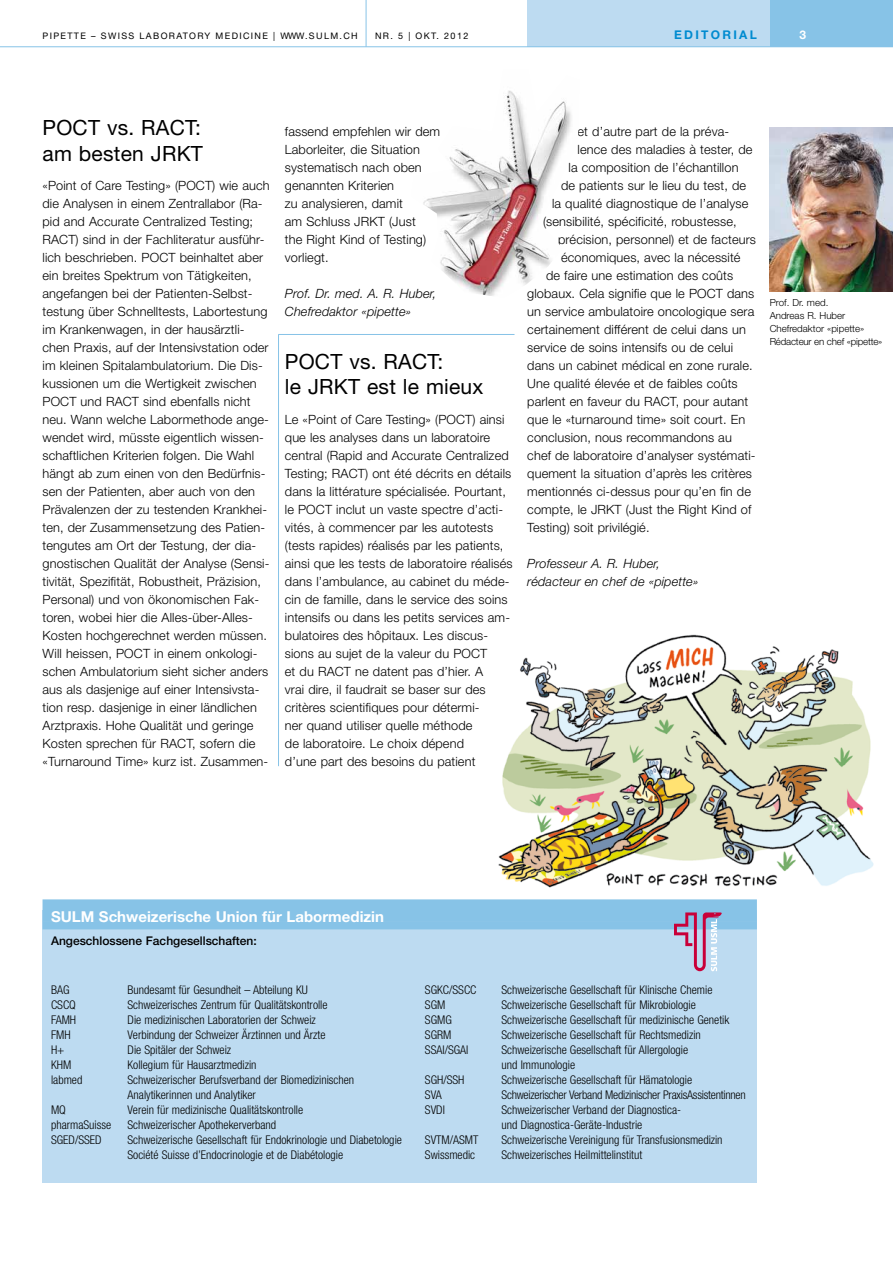
<style>
.page{position:relative;width:893px;height:1263px;background:#fff}
.page>*{position:absolute;margin:0;border:0;box-sizing:border-box;transform-origin:0 0}
.t1{font:21px/25.5px "Helvetica Neue";letter-spacing:.01em;color:#000}
.t2{font:700 15px "Helvetica Neue";color:#fff}
.t3{font:300 12.75px/18px "Helvetica Neue";letter-spacing:.01em;color:#000}
.t4{font:italic 300 12.75px/18px "Helvetica Neue";letter-spacing:.01em;color:#000}
.t5{font:300 condensed 12px/15px "Helvetica Neue";color:#000}
.t6{font:300 condensed 12px "Helvetica Neue";letter-spacing:-.02em;color:#000}
.t7{font:500 12px "Helvetica Neue";color:#000}
.t8{font:700 12px "Helvetica Neue";letter-spacing:.19em;color:#008bd0}
.t9{font:700 12px "Helvetica Neue";color:#fff}
.t10{font:300 9.75px/13px "Helvetica Neue";color:#000}
.t11{font:9px "Helvetica Neue";letter-spacing:.15em;color:#000}
</style>
<div class="page">
<div style="left:527px;top:0;width:366px;height:47px;background:#87c3e7"></div>
<div style="left:527px;top:0;width:243px;height:47px;background:#bddbf1"></div>
<hr style="left:0;top:46px;width:893px;height:1px;background:#87c3e7">
<hr style="left:366px;top:0;width:1px;height:47px;background:#87c3e7">
<img style="left:498px;top:634px;width:376px;height:254px">
<img style="left:770px;top:128px;width:123px;height:164px">
<hr style="left:278px;top:334px;width:236px;height:1px;background:#87c3e7">
<hr style="left:278px;top:335px;width:1px;height:431px;background:#87c3e7">
<div style="left:43px;top:910px;width:714px;height:270px;background:#bddbf1"></div>
<div style="left:43px;top:899px;width:714px;height:23px;background:#87c3e7"></div>
<div style="left:43px;top:922px;width:714px;height:7px;background:#87c3e7"></div>
<div style="left:43px;top:984px;width:373px;height:198px;background:#bddbf1"></div>
<div style="left:416px;top:984px;width:341px;height:198px;background:#bddbf1"></div>
<svg style="left:674px;top:912px;width:48px;height:59px"></svg>
<img style="left:423px;top:90px;width:148px;height:206px">
<p class="t11" style="left:43px;top:30px;width:317px">PIPETTE – SWISS LABORATORY MEDICINE | WWW.SULM.CH</p>
<p class="t11" style="left:375px;top:30px;width:95px">NR. 5 | OKT. 2012</p>
<p class="t8" style="left:674px;top:27px;width:84px">editorial</p>
<p class="t9" style="left:799px;top:27px;width:8px">3</p>
<h1 class="t1" style="left:43px;top:115px;width:162px">POCT VS. RACT:<br>AM BESTEN JRKT</h1>
<p class="t3" style="left:43px;top:176px;width:229px">«Point of Care Testing» (POCT) wie auch die Analysen in einem Zentrallabor (Ra&shy;pid and Accurate Centralized Testing; RACT) sind in der Fachliteratur ausführ&shy;lich beschrieben. POCT beinhaltet aber ein breites Spektrum von Tätigkeiten, angefangen bei der Patienten-Selbst&shy;testung über Schnelltests, Labortestung im Krankenwagen, in der hausärztli&shy;chen Praxis, auf der Intensivstation oder im kleinen Spitalambulatorium. Die Dis&shy;kussionen um die Wertigkeit zwischen POCT und RACT sind ebenfalls nicht neu. Wann welche Labormethode ange&shy;wendet wird, müsste eigentlich wissen&shy;schaftlichen Kriterien folgen. Die Wahl hängt ab zum einen von den Bedürfnis&shy;sen der Patienten, aber auch von den Prävalenzen der zu testenden Krankhei&shy;ten, der Zusammensetzung des Patien&shy;tengutes am Ort der Testung, der dia&shy;gnostischen Qualität der Analyse (Sensi&shy;tivität, Spezifität, Robustheit, Präzision, Personal) und von ökonomischen Fak&shy;toren, wobei hier die Alles-über-Alles-Kosten hochgerechnet werden müssen.<br>Will heissen, POCT in einem onkologi&shy;schen Ambulatorium sieht sicher anders aus als dasjenige auf einer Intensivsta&shy;tion resp. dasjenige in einer ländlichen Arztpraxis. Hohe Qualität und geringe Kosten sprechen für RACT, sofern die «Turnaround Time» kurz ist. Zusammen-</p>
<p class="t3" style="left:285px;top:122px;width:157px">fassend empfehlen wir dem<br>Laborleiter, die Situation systematisch nach oben genannten Kriterien<br>zu analysieren, damit<br>am Schluss JRKT (Just<br>the Right Kind of Testing) vorliegt.</p>
<p class="t4" style="left:285px;top:284px;width:153px">Prof. Dr. med. A. R. Huber,<br>Chefredaktor «pipette»</p>
<h1 class="t1" style="left:285px;top:348px;width:200px">POCT VS. RACT:<br>LE JRKT EST LE MIEUX</h1>
<p class="t3" style="left:285px;top:410px;width:229px">Le «Point of Care Testing» (POCT) ainsi que les analyses dans un laboratoire central (Rapid and Accurate Centralized Testing; RACT) ont été décrits en détails dans la littérature spécialisée. Pourtant, le POCT inclut un vaste spectre d’acti&shy;vités, à commencer par les autotests (tests rapides) réalisés par les patients, ainsi que les tests de laboratoire réalisés dans l’ambulance, au cabinet du méde&shy;cin de famille, dans le service des soins intensifs ou dans les petits services am&shy;bulatoires des hôpitaux. Les discus&shy;sions au sujet de la valeur du POCT<br>et du RACT ne datent pas d’hier. A<br>vrai dire, il faudrait se baser sur des critères scientifiques pour détermi-<br>ner quand utiliser quelle méthode<br>de laboratoire. Le choix dépend<br>d’une part des besoins du patient</p>
<p class="t3" style="left:577px;top:122px;width:153px">et d’autre part de la préva-</p>
<p class="t3" style="left:577px;top:140px;width:176px">lence des maladies à tester, de</p>
<p class="t3" style="left:568px;top:158px;width:171px">la composition de l’échantillon</p>
<p class="t3" style="left:561px;top:176px;width:187px">de patients sur le lieu du test, de</p>
<p class="t3" style="left:552px;top:194px;width:198px">la qualité diagnostique de l’analyse</p>
<p class="t3" style="left:543px;top:212px;width:195px">(sensibilité, spécificité, robustesse,</p>
<p class="t3" style="left:558px;top:230px;width:199px">précision, personnel) et de facteurs</p>
<p class="t3" style="left:561px;top:248px;width:181px">économiques, avec la nécessité</p>
<p class="t3" style="left:546px;top:266px;width:189px">de faire une estimation des coûts</p>
<p class="t3" style="left:527px;top:284px;width:229px">globaux. Cela signifie que le POCT dans</p>
<p class="t3" style="left:527px;top:302px;width:229px">un service ambulatoire oncologique sera</p>
<p class="t3" style="left:527px;top:320px;width:220px">certainement différent de celui dans un</p>
<p class="t3" style="left:527px;top:338px;width:207px">service de soins intensifs ou de celui</p>
<p class="t3" style="left:527px;top:356px;width:227px">dans un cabinet médical en zone rurale.</p>
<p class="t3" style="left:527px;top:374px;width:212px">Une qualité élevée et de faibles coûts</p>
<p class="t3" style="left:527px;top:392px;width:223px">parlent en faveur du RACT, pour autant</p>
<p class="t3" style="left:527px;top:410px;width:220px">que le «turnaround time» soit court. En</p>
<p class="t3" style="left:527px;top:428px;width:206px">conclusion, nous recommandons au</p>
<p class="t3" style="left:527px;top:446px;width:230px">chef de laboratoire d’analyser systémati-</p>
<p class="t3" style="left:527px;top:464px;width:226px">quement la situation d’après les critères</p>
<p class="t3" style="left:527px;top:482px;width:225px">mentionnés ci-dessus pour qu’en fin de</p>
<p class="t3" style="left:527px;top:500px;width:226px">compte, le JRKT (Just the Right Kind of</p>
<p class="t3" style="left:527px;top:518px;width:124px">Testing) soit privilégié.</p>
<p class="t4" style="left:527px;top:554px;width:173px">Professeur A. R. Huber, rédacteur en chef de «pipette»</p>
<p class="t10" style="left:770px;top:296px;width:114px">Prof. Dr. med.<br>Andreas R. Huber<br>Chefredaktor «pipette»<br>Rédacteur en chef «pipette»</p>
<p class="t2" style="left:51px;top:907px;width:335px">SULM Schweizerische Union für Labormedizin</p>
<p class="t7" style="left:51px;top:933px;width:207px">Angeschlossene Fachgesellschaften:</p>
<p class="t5" style="left:51px;top:982px;width:20px">BAG</p>
<p class="t5" style="left:128px;top:982px;width:182px">Bundesamt für Gesundheit – Abteilung KU</p>
<p class="t5" style="left:51px;top:997px;width:26px">CSCQ</p>
<p class="t5" style="left:128px;top:997px;width:202px">Schweizerisches Zentrum für Qualitätskontrolle</p>
<p class="t5" style="left:51px;top:1012px;width:27px">FAMH</p>
<p class="t5" style="left:128px;top:1012px;width:190px">Die medizinischen Laboratorien der Schweiz</p>
<p class="t5" style="left:51px;top:1027px;width:21px">FMH</p>
<p class="t5" style="left:128px;top:1027px;width:199px">Verbindung der Schweizer Ärztinnen und Ärzte</p>
<p class="t5" style="left:51px;top:1042px;width:15px">H+</p>
<p class="t5" style="left:128px;top:1042px;width:105px">Die Spitäler der Schweiz</p>
<p class="t5" style="left:51px;top:1057px;width:22px">KHM</p>
<p class="t5" style="left:128px;top:1057px;width:130px">Kollegium für Hausarztmedizin</p>
<p class="t5" style="left:51px;top:1072px;width:33px">labmed</p>
<p class="t5" style="left:128px;top:1072px;width:228px">Schweizerischer Berufsverband der Biomedizinischen<br>Analytikerinnen und Analytiker</p>
<p class="t5" style="left:51px;top:1102px;width:16px">MQ</p>
<p class="t5" style="left:128px;top:1102px;width:177px">Verein für medizinische Qualitätskontrolle</p>
<p class="t5" style="left:51px;top:1117px;width:62px">pharmaSuisse</p>
<p class="t5" style="left:128px;top:1117px;width:150px">Schweizerischer Apothekerverband</p>
<p class="t5" style="left:51px;top:1132px;width:52px">SGED/SSED</p>
<p class="t5" style="left:128px;top:1132px;width:276px">Schweizerische Gesellschaft für Endokrinologie und Diabetologie<br>Société Suisse d’Endocrinologie et de Diabétologie</p>
<p class="t5" style="left:425px;top:982px;width:53px">SGKC/SSCC</p>
<p class="t5" style="left:501px;top:982px;width:212px">Schweizerische Gesellschaft für Klinische Chemie</p>
<p class="t5" style="left:425px;top:997px;width:22px">SGM</p>
<p class="t5" style="left:501px;top:997px;width:196px">Schweizerische Gesellschaft für Mikrobiologie</p>
<p class="t5" style="left:425px;top:1012px;width:28px">SGMG</p>
<p class="t5" style="left:501px;top:1012px;width:229px">Schweizerische Gesellschaft für medizinische Genetik</p>
<p class="t5" style="left:425px;top:1027px;width:28px">SGRM</p>
<p class="t5" style="left:501px;top:1027px;width:201px">Schweizerische Gesellschaft für Rechtsmedizin</p>
<p class="t5" style="left:425px;top:1042px;width:45px">SSAI/SGAI</p>
<p class="t5" style="left:501px;top:1042px;width:188px">Schweizerische Gesellschaft für Allergologie und Immunologie</p>
<p class="t5" style="left:425px;top:1072px;width:41px">SGH/SSH</p>
<p class="t5" style="left:501px;top:1072px;width:192px">Schweizerische Gesellschaft für Hämatologie</p>
<p class="t5" style="left:425px;top:1087px;width:18px">SVA</p>
<p class="t6" style="left:501px;top:1087px;width:246px">Schweizerischer Verband Medizinischer PraxisAssistentinnen</p>
<p class="t5" style="left:425px;top:1102px;width:21px">SVDI</p>
<p class="t5" style="left:501px;top:1102px;width:181px">Schweizerischer Verband der Diagnostica&shy;und Diagnostica-Geräte-Industrie</p>
<p class="t5" style="left:425px;top:1132px;width:55px">SVTM/ASMT</p>
<p class="t5" style="left:501px;top:1132px;width:223px">Schweizerische Vereinigung für Transfusionsmedizin</p>
<p class="t5" style="left:425px;top:1147px;width:52px">Swissmedic</p>
<p class="t5" style="left:501px;top:1147px;width:142px">Schweizerisches Heilmittelinstitut</p>
</div>
